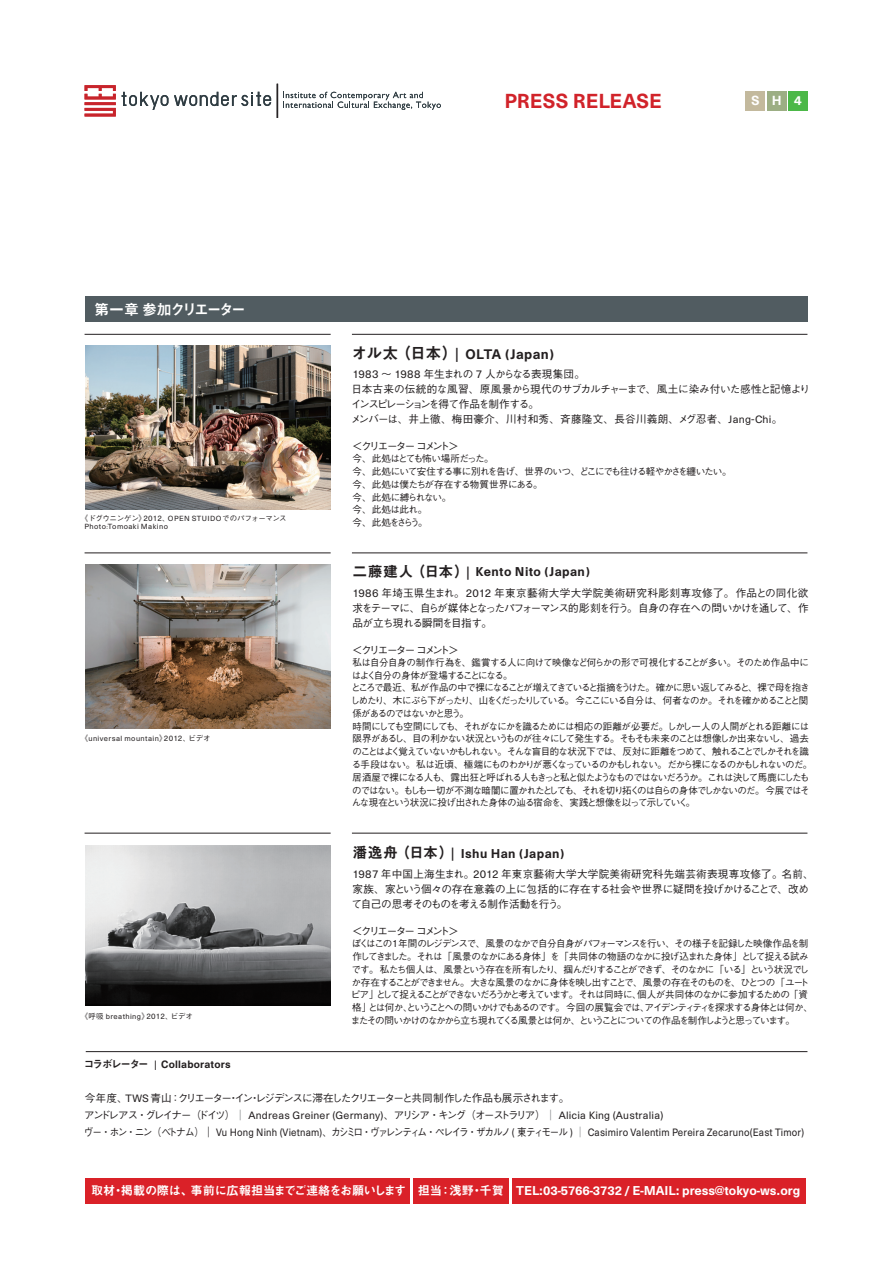
<style>
.page{position:relative;width:893px;height:1263px;background:#fff}
.page>*{position:absolute;margin:0;border:0;box-sizing:border-box;transform-origin:0 0}
.t1{font:21.3px "Haas Unica Bld";letter-spacing:-.005em;color:#d1232a}
.t2{font:14.85px "Midashi Go Pro MB31";letter-spacing:-.125em;color:#fff}
.t3{font:14.55px "Haas Unica Bld";letter-spacing:.03em;color:#231f20}
.t4{font:13.8px "Haas Unica Bld";color:#fff}
.t5{font:13.5px "Haas Unica Bld";color:#fff}
.t6{font:13.35px "Haas Unica Bld";letter-spacing:.03em;color:#231f20}
.t7{font:11.1px/17px "Haas Unica Rmn";letter-spacing:.02em;color:#231f20}
.t8{font:11.1px "Haas Unica Bld";letter-spacing:.02em;color:#231f20}
.t9{font:500 10.65px/14.9px "Gothic BBB Pro";letter-spacing:-.06em;color:#231f20}
.t10{font:500 10.65px/14.9px "Gothic BBB Pro";letter-spacing:-.005em;color:#231f20}
.t11{font:500 10.65px "Gothic BBB Pro";letter-spacing:-.135em;color:#231f20}
.t12{font:500 10.65px "Gothic BBB Pro";letter-spacing:-.195em;color:#231f20}
.t13{font:500 9.6px/12.8px "Gothic BBB Pro";letter-spacing:-.105em;color:#231f20}
.t14{font:500 9.6px/12.8px "Gothic BBB Pro";letter-spacing:-.075em;color:#231f20}
.t15{font:7.8px "Haas Unica Rmn";letter-spacing:.05em;color:#231f20}
.t16{font:500 7.5px "Gothic BBB Pro";letter-spacing:-.05em;color:#231f20}
.s1{font-family:"Haas Unica Rmn";font-weight:400;font-size:8.4px}
.s2{font-family:"Haas Unica Rmn";font-weight:400;font-size:7.8px}
.s3{font-family:"Gothic BBB Pro";font-weight:500;font-size:7.5px}
.s4{font-size:8.4px}
.s5{font-family:"Midashi Go Pro MB31";font-size:15.9px}
.s6{font-size:16.8px}
.s7{font-family:"Haas Unica Rmn";font-weight:400;font-size:11.85px}
.s8{font-family:"Haas Unica Rmn";font-weight:400;font-size:11.1px}
.s9{font-family:"Midashi Go Pro MB31";font-size:14.85px}
.s10{font-size:15.6px}
.s11{font-family:"Midashi Go Pro MB31";font-size:10.65px}
.s12{font-family:"Gothic BBB Pro";font-weight:500;font-size:10.65px}
.s13{font-family:"Gothic BBB Pro";font-weight:500;font-size:10.65px;color:#808285}
.s14{font-family:"Midashi Go Pro MB31";font-size:12.15px}
</style>
<div class="page">
<div style="left:746px;top:91px;width:19px;height:19px;background:#c3b99d"></div>
<svg style="left:85px;top:85px;width:31px;height:31px"></svg>
<svg style="left:283px;top:92px;width:158px;height:18px"></svg>
<svg style="left:122px;top:92px;width:46px;height:18px"></svg>
<svg style="left:174px;top:92px;width:97px;height:14px"></svg>
<div style="left:788px;top:91px;width:19px;height:19px;background:#4cb848"></div>
<div style="left:767px;top:91px;width:19px;height:19px;background:#9cae84"></div>
<hr style="left:277px;top:84px;width:1px;height:34px;background:#231f20">
<div style="left:86px;top:1178px;width:720px;height:25px;background:#da2128"></div>
<hr style="left:509px;top:1161px;width:3px;height:58px;background:#fff">
<hr style="left:410px;top:1161px;width:3px;height:58px;background:#fff">
<div style="left:85px;top:296px;width:723px;height:25px;background:#515c61"></div>
<hr style="left:85px;top:334px;width:246px;height:1px;background:#231f20">
<hr style="left:85px;top:553px;width:246px;height:1px;background:#231f20">
<hr style="left:85px;top:833px;width:246px;height:1px;background:#231f20">
<hr style="left:352px;top:334px;width:455px;height:1px;background:#231f20">
<hr style="left:352px;top:553px;width:455px;height:1px;background:#231f20">
<hr style="left:352px;top:833px;width:455px;height:1px;background:#231f20">
<hr style="left:86px;top:1051px;width:721px;height:1px;background:#231f20">
<img style="left:85px;top:346px;width:246px;height:163px">
<img style="left:85px;top:565px;width:246px;height:163px">
<img style="left:86px;top:845px;width:245px;height:160px">
<h1 class="t1" style="left:504px;top:87px;width:159px">PRESS RELEASE</h1>
<h3 class="t4" style="left:751px;top:92px;width:52px">SHS4</h3>
<h2 class="t2" style="left:94px;top:297px;width:153px">第一章参加クリエーター</h2>
<p class="t16" style="left:81px;top:512px;width:207px">《ドグウニンゲン》<span class="s1">2012</span>、<span class="s2">OPEN STUIDO</span>でのパフォーマンス</p>
<p class="t15" style="left:85px;top:521px;width:85px">Photo:Tomoaki Makino</p>
<p class="t15" style="left:81px;top:733px;width:131px"><span class="s3">《</span>universal mountain<span class="s3">》</span><span class="s4">2012</span><span class="s3">、ビデオ</span></p>
<p class="t15" style="left:81px;top:1012px;width:114px"><span class="s3">《呼吸</span> breathing<span class="s3">》</span><span class="s4">2012</span><span class="s3">、ビデオ</span></p>
<h3 class="t3" style="left:351px;top:344px;width:204px"><span class="s5">オル太（日本）</span><span class="s6">|</span> OLTA (Japan)</h3>
<p class="t9" style="left:351px;top:365px;width:461px"><span class="s7">1983</span> ～ <span class="s7">1988</span> 年生まれの <span class="s7">7</span> 人からなる表現集団。<br>日本古来の伝統的な風習、原風景から現代のサブカルチャーまで、風土に染み付いた感性と記憶よりインスピレーションを得て作品を制作する。<br>メンバーは、井上徹、梅田豪介、川村和秀、斉藤隆文、長谷川義朗、メグ忍者、<span class="s8">Jang-Chi</span>。</p>
<p class="t12" style="left:352px;top:438px;width:108px">＜クリエーターコメント＞</p>
<p class="t14" style="left:352px;top:451px;width:381px">今、此処はとても怖い場所だった。<br>今、此処にいて安住する事に別れを告げ、世界のいつ、どこにでも往ける軽やかさを纏いたい。今、此処は僕たちが存在する物質世界にある。<br>今、此処に縛られない。<br>今、此処は此れ。<br>今、此処をさらう。</p>
<h3 class="t6" style="left:352px;top:563px;width:239px"><span class="s9">二藤建人（日本）</span><span class="s10">|</span> Kento Nito (Japan)</h3>
<p class="t9" style="left:352px;top:584px;width:458px;text-align:justify"><span class="s7">1986</span> 年埼玉県生まれ。<span class="s7">2012</span> 年東京藝術大学大学院美術研究科彫刻専攻修了。作品との同化欲求をテーマに、自らが媒体となったパフォーマンス的彫刻を行う。自身の存在への問いかけを通して、作品が立ち現れる瞬間を目指す。</p>
<p class="t12" style="left:352px;top:642px;width:108px">＜クリエーターコメント＞</p>
<p class="t13" style="left:350px;top:655px;width:463px">私は自分自身の制作行為を、鑑賞する人に向けて映像など何らかの形で可視化することが多い。そのため作品中にはよく自分の身体が登場することになる。<br>ところで最近、私が作品の中で裸になることが増えてきていると指摘をうけた。確かに思い返してみると、裸で母を抱きしめたり、木にぶら下がったり、山をくだったりしている。今ここにいる自分は、何者なのか。それを確かめることと関係があるのではないかと思う。<br>時間にしても空間にしても、それがなにかを識るためには相応の距離が必要だ。しかし一人の人間がとれる距離には限界があるし、目の利かない状況というものが往々にして発生する。そもそも未来のことは想像しか出来ないし、過去のことはよく覚えていないかもしれない。そんな盲目的な状況下では、反対に距離をつめて、触れることでしかそれを識る手段はない。私は近頃、極端にものわかりが悪くなっているのかもしれない。だから裸になるのかもしれないのだ。居酒屋で裸になる人も、露出狂と呼ばれる人もきっと私と似たようなものではないだろうか。これは決して馬鹿にしたものではない。もしも一切が不測な暗闇に置かれたとしても、それを切り拓くのは自らの身体でしかないのだ。今展ではそんな現在という状況に投げ出された身体の辿る宿命を、実践と想像を以って示していく。</p>
<h3 class="t6" style="left:352px;top:844px;width:213px"><span class="s9">潘逸舟（日本）</span><span class="s10">|</span> Ishu Han (Japan)</h3>
<p class="t10" style="left:352px;top:865px;width:464px"><span class="s7">1987</span> 年中国上海生まれ。<span class="s7">2012</span> 年東京藝術大学大学院美術研究科先端芸術表現専攻修了。名前、家族、家という個々の存在意義の上に包括的に存在する社会や世界に疑問を投げかけることで、改めて自己の思考そのものを考える制作活動を行う。</p>
<p class="t12" style="left:352px;top:923px;width:108px">＜クリエーターコメント＞</p>
<p class="t13" style="left:351px;top:936px;width:464px">ぼくはこの１年間のレジデンスで、風景のなかで自分自身がパフォーマンスを行い、その様子を記録した映像作品を制作してきました。それは「風景のなかにある身体」を「共同体の物語のなかに投げ込まれた身体」として捉える試みです。私たち個人は、風景という存在を所有したり、掴んだりすることができず、そのなかに「いる」という状況でしか存在することができません。大きな風景のなかに身体を映し出すことで、風景の存在そのものを、ひとつの「ユートピア」として捉えることができないだろうかと考えています。それは同時に、個人が共同体のなかに参加するための「資格」とは何か、ということへの問いかけでもあるのです。今回の展覧会では、アイデンティティを探求する身体とは何か、またその問いかけのなかから立ち現れてくる風景とは何か、ということについての作品を制作しようと思っています。</p>
<p class="t8" style="left:84px;top:1057px;width:148px"><span class="s11">コラボレーター</span> | Collaborators</p>
<p class="t11" style="left:85px;top:1090px;width:486px">今年度、<span class="s8">TWS</span> 青山：クリエーター・イン・レジデンスに滞在したクリエーターと共同制作した作品も展示されます。</p>
<p class="t7" style="left:84px;top:1108px;width:722px"><span class="s12">アンドレアス・グレイナー（ドイツ）</span><span class="s13">｜</span> Andreas Greiner (Germany)<span class="s12">、アリシア・キング（オーストラリア）</span><span class="s13">｜</span> Alicia King (Australia)<br><span class="s12">ヴー・ホン・ニン（ベトナム）｜</span> Vu Hong Ninh (Vietnam)<span class="s12">、カシミロ・ヴァレンティム・ペレイラ・ザカルノ</span>( <span class="s12">東ティモール</span> ) <span class="s13">｜</span> Casimiro Valentim Pereira Zecaruno(East Timor)</p>
<h3 class="t5" style="left:91px;top:1181px;width:711px"><span class="s14">取材・掲載の際は、事前に広報担当までご連絡をお願いします 担当：浅野・千賀</span> TEL:03-5766-3732 / E-MAIL: press@tokyo-ws.org</h3>
</div>
